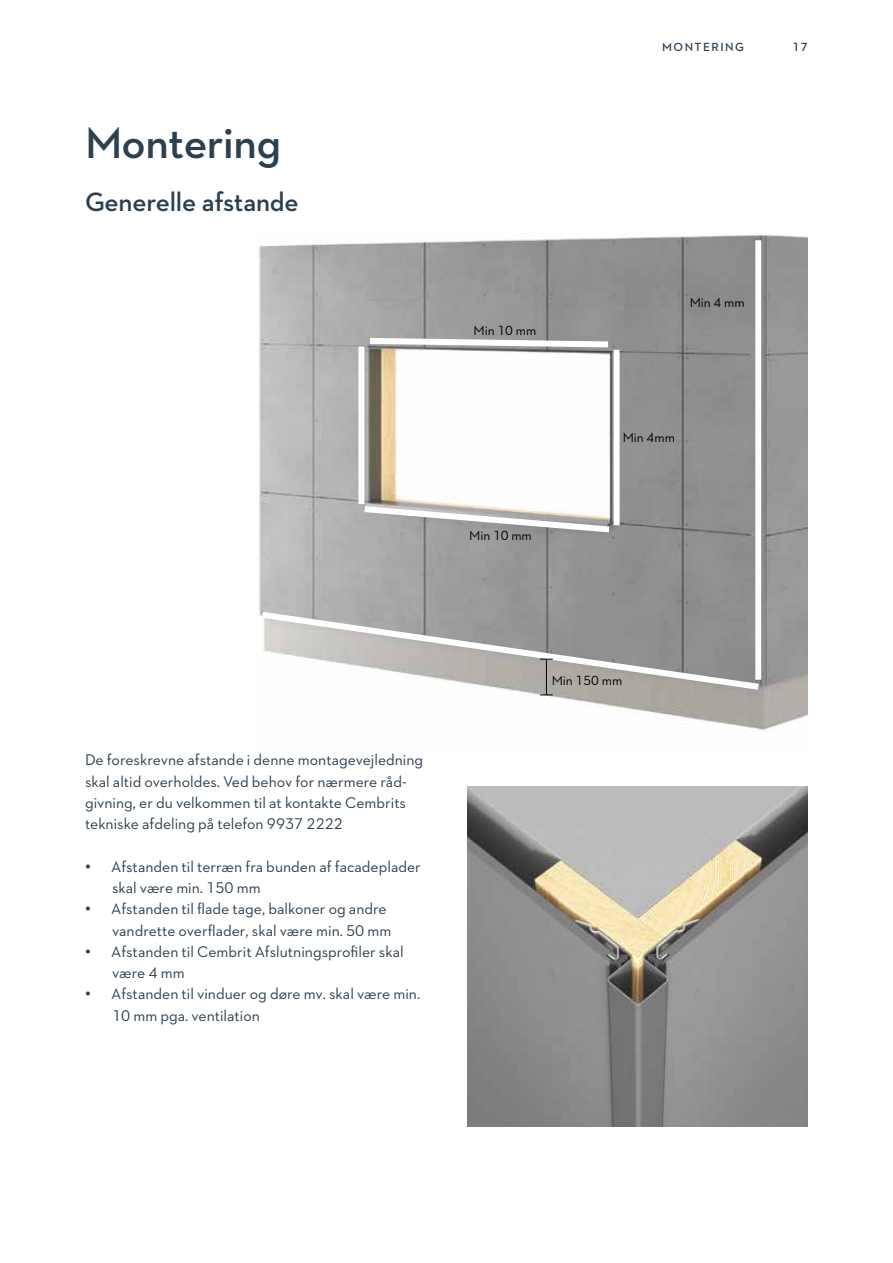
<style>
.page{position:relative;width:893px;height:1263px;background:#fff}
.page>*{position:absolute;margin:0;border:0;box-sizing:border-box;transform-origin:0 0}
.t1{font:600 45px "Neutraface 2 Text";letter-spacing:-.01em;color:#2c4050}
.t2{font:600 27px "Neutraface 2 Text";letter-spacing:-.01em;color:#2c4050}
.t3{font:15.75px/21.3px "Neutraface 2 Text";color:#2c4050}
.t4{font:13.5px "Neutraface 2 Text";color:#000}
.t5{font:600 12px "Neutraface 2 Text";letter-spacing:.125em;color:#2c4050}
.s1{font-size:21px}
</style>
<div class="page">
<img style="left:259px;top:235px;width:549px;height:495px">
<div style="left:358px;top:347px;width:6px;height:157px;background:#fff"></div>
<div style="left:614px;top:350px;width:6px;height:175px;background:#fff"></div>
<svg style="left:364px;top:335px;width:250px;height:15px"></svg>
<svg style="left:358px;top:503px;width:258px;height:33px"></svg>
<div style="left:755px;top:240px;width:6px;height:440px;background:#fff"></div>
<svg style="left:259px;top:608px;width:506px;height:87px"></svg>
<img style="left:468px;top:787px;width:340px;height:340px">
<h1 class="t1" style="left:85px;top:114px;width:198px">Montering</h1>
<h2 class="t2" style="left:85px;top:184px;width:215px">Generelle afstande</h2>
<p class="t5" style="left:662px;top:39px;width:84px">MONTERING</p>
<p class="t5" style="left:792px;top:39px;width:17px">17</p>
<p class="t4" style="left:473px;top:322px;width:64px">Min 10 mm</p>
<p class="t4" style="left:469px;top:527px;width:64px">Min 10 mm</p>
<p class="t4" style="left:690px;top:294px;width:56px">Min 4 mm</p>
<p class="t4" style="left:623px;top:429px;width:54px">Min 4mm</p>
<p class="t3" style="left:85px;top:749px;width:340px">De foreskrevne afstande i denne montagevejledning skal altid overholdes. Ved behov for nærmere råd&shy;givning, er du velkommen til at kontakte Cembrits tekniske afdeling på telefon 9937 2222</p>
<p class="t3" style="left:112px;top:855px;width:310px;text-indent:-27px"><span class="s1">•</span> Afstanden til terræn fra bunden af facadeplader skal være min. 150 mm</p>
<p class="t3" style="left:85px;top:898px;width:308px;text-align:right"><span class="s1">•</span> Afstanden til flade tage, balkoner og andre vandrette overflader, skal være min. 50 mm</p>
<p class="t3" style="left:112px;top:940px;width:293px;text-indent:-27px"><span class="s1">•</span> Afstanden til Cembrit Afslutningsprofiler skal være 4 mm</p>
<p class="t3" style="left:112px;top:983px;width:310px;text-indent:-27px"><span class="s1">•</span> Afstanden til vinduer og døre mv. skal være min.<br>10 mm pga. ventilation</p>
<p class="t4" style="left:552px;top:671px;width:72px">Min 150 mm</p>
</div>
